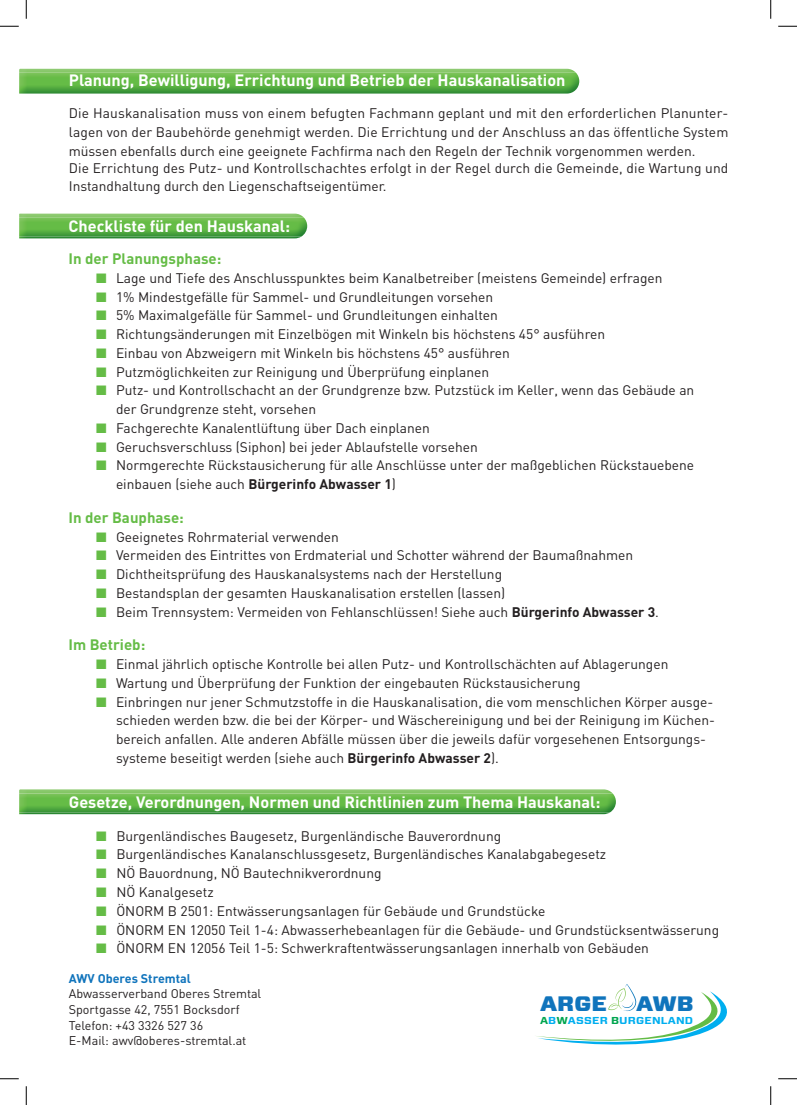
<style>
.page{position:relative;width:797px;height:1105px;background:#fff}
.page>*{position:absolute;margin:0;border:0;box-sizing:border-box;transform-origin:0 0}
.t1{font:900 20.88px "Forza";color:#1074bc;scale:1.09 1}
.t2{font:700 16.25px "DIN";color:#fff}
.t3{font:700 15px "DIN";color:#65bc46}
.t4{font:13.75px/18.8px "DIN";color:#231f20}
.t5{font:12.5px/15.6px "DIN";color:#231f20}
.t6{font:700 12.5px "DIN";color:#1074bc}
.t7{font:700 10px "Forza";letter-spacing:.015em;color:#00aeef;scale:1.13 1}
.s1{color:#65bc46}
.s2{font-weight:700}
.s3{color:#00a54f}
</style>
<div class="page">
<svg style="left:536px;top:984px;width:191px;height:61px"></svg>
<img style="left:19px;top:69px;width:557px;height:4px">
<img style="left:19px;top:73px;width:560px;height:21px">
<img style="left:19px;top:789px;width:593px;height:4px">
<img style="left:19px;top:812px;width:591px;height:2px">
<img style="left:19px;top:793px;width:597px;height:19px">
<img style="left:19px;top:214px;width:285px;height:4px">
<img style="left:19px;top:237px;width:282px;height:1px">
<img style="left:19px;top:218px;width:288px;height:19px">
<svg style="left:0;top:25px;width:19px;height:2px"></svg>
<svg style="left:778px;top:25px;width:19px;height:2px"></svg>
<svg style="left:0;top:1078px;width:19px;height:1px"></svg>
<svg style="left:778px;top:1078px;width:19px;height:1px"></svg>
<svg style="left:25px;top:0;width:2px;height:19px"></svg>
<svg style="left:25px;top:1086px;width:2px;height:19px"></svg>
<svg style="left:770px;top:0;width:1px;height:19px"></svg>
<svg style="left:770px;top:1086px;width:1px;height:19px"></svg>
<p class="t2" style="left:69px;top:69px;width:498px">Planung, Bewilligung, Errichtung und Betrieb der Hauskanalisation</p>
<p class="t4" style="left:69px;top:104px;width:661px;text-align:justify">Die Hauskanalisation muss von einem befugten Fachmann geplant und mit den erforderlichen Planunter&shy;lagen von der Baubehörde genehmigt werden. Die Errichtung und der Anschluss an das öffentliche System müssen ebenfalls durch eine geeignete Fachfirma nach den Regeln der Technik vorgenommen werden.</p>
<p class="t4" style="left:69px;top:159px;width:661px;line-height:17.5px">Die Errichtung des Putz- und Kontrollschachtes erfolgt in der Regel durch die Gemeinde, die Wartung und<br>Instandhaltung durch den Liegenschaftseigentümer.</p>
<p class="t2" style="left:68px;top:215px;width:223px">Checkliste für den Hauskanal:</p>
<p class="t3" style="left:68px;top:249px;width:154px">In der Planungsphase:</p>
<p class="t4" style="left:96px;top:268px;width:568px"><span class="s1">■</span> Lage und Tiefe des Anschlusspunktes beim Kanalbetreiber (meistens Gemeinde) erfragen</p>
<p class="t4" style="left:96px;top:287px;width:399px"><span class="s1">■</span> 1% Mindestgefälle für Sammel- und Grundleitungen vorsehen</p>
<p class="t4" style="left:96px;top:306px;width:403px"><span class="s1">■</span> 5% Maximalgefälle für Sammel- und Grundleitungen einhalten</p>
<p class="t4" style="left:96px;top:324px;width:510px"><span class="s1">■</span> Richtungsänderungen mit Einzelbögen mit Winkeln bis höchstens 45° ausführen</p>
<p class="t4" style="left:96px;top:343px;width:415px"><span class="s1">■</span> Einbau von Abzweigern mit Winkeln bis höchstens 45° ausführen</p>
<p class="t4" style="left:96px;top:362px;width:394px"><span class="s1">■</span> Putzmöglichkeiten zur Reinigung und Überprüfung einplanen</p>
<p class="t4" style="left:116px;top:381px;width:580px;text-indent:-20px"><span class="s1">■</span> Putz- und Kontrollschacht an der Grundgrenze bzw. Putzstück im Keller, wenn das Gebäude an der Grundgrenze steht, vorsehen</p>
<p class="t4" style="left:96px;top:418px;width:335px"><span class="s1">■</span> Fachgerechte Kanalentlüftung über Dach einplanen</p>
<p class="t4" style="left:96px;top:437px;width:383px"><span class="s1">■</span> Geruchsverschluss (Siphon) bei jeder Ablaufstelle vorsehen</p>
<p class="t4" style="left:116px;top:456px;width:579px;text-indent:-20px"><span class="s1">■</span> Normgerechte Rückstausicherung für alle Anschlüsse unter der maßgeblichen Rückstauebene einbauen (siehe auch <span class="s2">Bürgerinfo Abwasser 1</span>)</p>
<p class="t3" style="left:68px;top:508px;width:117px">In der Bauphase:</p>
<p class="t4" style="left:96px;top:527px;width:244px"><span class="s1">■</span> Geeignetes Rohrmaterial verwenden</p>
<p class="t4" style="left:96px;top:546px;width:539px"><span class="s1">■</span> Vermeiden des Eintrittes von Erdmaterial und Schotter während der Baumaßnahmen</p>
<p class="t4" style="left:96px;top:564px;width:407px"><span class="s1">■</span> Dichtheitsprüfung des Hauskanalsystems nach der Herstellung</p>
<p class="t4" style="left:96px;top:583px;width:411px"><span class="s1">■</span> Bestandsplan der gesamten Hauskanalisation erstellen (lassen)</p>
<p class="t4" style="left:96px;top:602px;width:564px"><span class="s1">■</span> Beim Trennsystem: Vermeiden von Fehlanschlüssen! Siehe auch <span class="s2">Bürgerinfo Abwasser 3</span>.</p>
<p class="t3" style="left:68px;top:635px;width:78px">Im Betrieb:</p>
<p class="t4" style="left:96px;top:654px;width:574px"><span class="s1">■</span> Einmal jährlich optische Kontrolle bei allen Putz- und Kontrollschächten auf Ablagerungen</p>
<p class="t4" style="left:96px;top:673px;width:486px"><span class="s1">■</span> Wartung und Überprüfung der Funktion der eingebauten Rückstausicherung</p>
<p class="t4" style="left:116px;top:692px;width:600px;text-indent:-20px"><span class="s1">■</span> Einbringen nur jener Schmutzstoffe in die Hauskanalisation, die vom menschlichen Körper ausge&shy;schieden werden bzw. die bei der Körper- und Wäschereinigung und bei der Reinigung im Küchen&shy;bereich anfallen. Alle anderen Abfälle müssen über die jeweils dafür vorgesehenen Entsorgungs&shy;systeme beseitigt werden (siehe auch <span class="s2">Bürgerinfo Abwasser 2</span>).</p>
<p class="t2" style="left:69px;top:792px;width:533px">Gesetze, Verordnungen, Normen und Richtlinien zum Thema Hauskanal:</p>
<p class="t4" style="left:96px;top:826px;width:406px"><span class="s1">■</span> Burgenländisches Baugesetz, Burgenländische Bauverordnung</p>
<p class="t4" style="left:96px;top:845px;width:511px"><span class="s1">■</span> Burgenländisches Kanalanschlussgesetz, Burgenländisches Kanalabgabegesetz</p>
<p class="t4" style="left:96px;top:864px;width:287px"><span class="s1">■</span> NÖ Bauordnung, NÖ Bautechnikverordnung</p>
<p class="t4" style="left:96px;top:882px;width:119px"><span class="s1">■</span> NÖ Kanalgesetz</p>
<p class="t4" style="left:96px;top:901px;width:450px"><span class="s1">■</span> ÖNORM B 2501: Entwässerungsanlagen für Gebäude und Grundstücke</p>
<p class="t4" style="left:96px;top:920px;width:624px"><span class="s1">■</span> ÖNORM EN 12050 Teil 1-4: Abwasserhebeanlagen für die Gebäude- und Grundstücksentwässerung</p>
<p class="t4" style="left:96px;top:939px;width:554px"><span class="s1">■</span> ÖNORM EN 12056 Teil 1-5: Schwerkraftentwässerungsanlagen innerhalb von Gebäuden</p>
<p class="t6" style="left:69px;top:970px;width:124px">AWV Oberes Stremtal</p>
<p class="t5" style="left:69px;top:986px;width:194px">Abwasserverband Oberes Stremtal<br>Sportgasse 42, 7551 Bocksdorf<br>Telefon: +43 3326 527 36<br>E-Mail: awv@oberes-stremtal.at</p>
<h1 class="t1" style="left:540px;top:990px;width:63px">ARGE</h1>
<h1 class="t1" style="left:636px;top:990px;width:54px">AWB</h1>
<p class="t7" style="left:540px;top:1014px;width:137px"><span class="s3">A</span>B<span class="s3">W</span>ASSER <span class="s3">B</span>URGENLAND</p>
</div>
